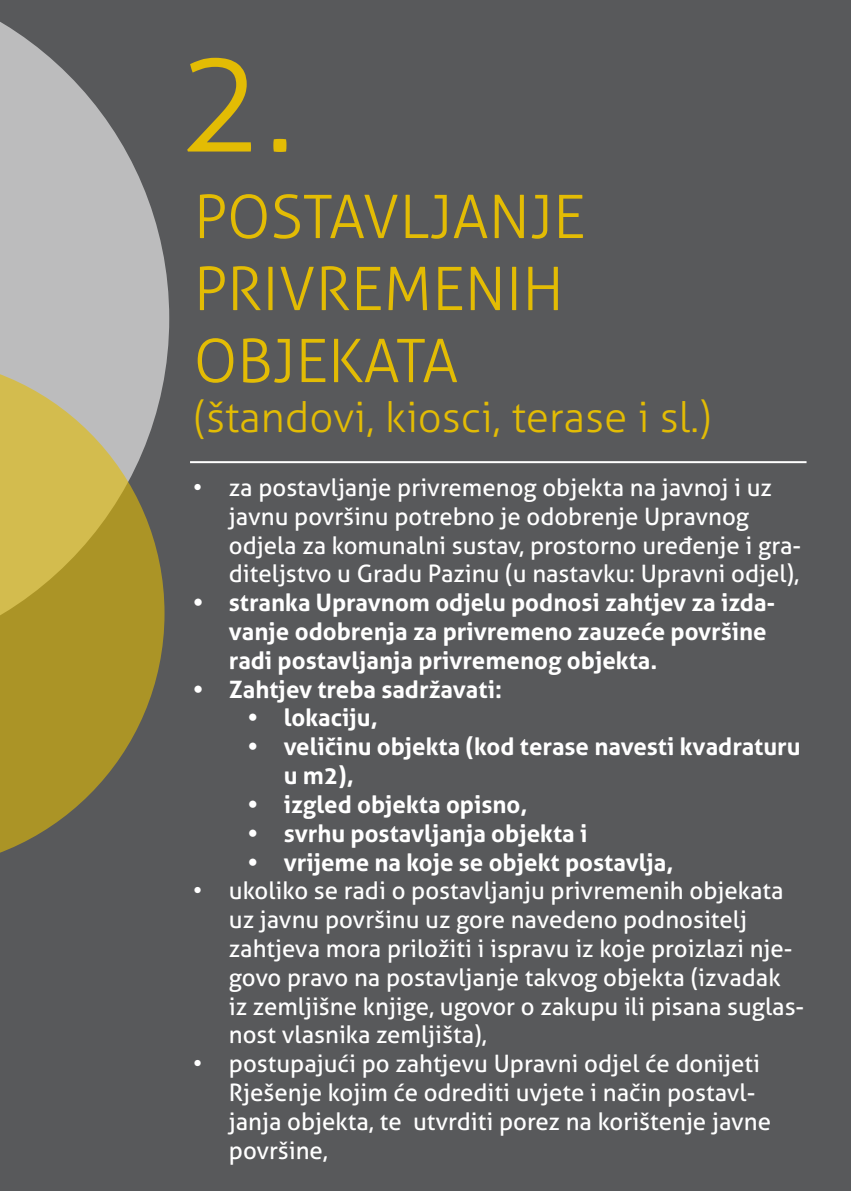
<style>
.page{position:relative;width:851px;height:1191px;background:#fff}
.page>*{position:absolute;margin:0;border:0;box-sizing:border-box;transform-origin:0 0}
.t1{font:300 144px "Aller";color:#e3bc04}
.t2{font:300 60px/72px "Aller";color:#e3bc04}
.t3{font:300 42px "Aller";color:#e3bc04}
.t4{font:24px/28.8px "Aller";color:#fff}
.t5{font:700 24px/28.8px "Aller";color:#fff}
</style>
<div class="page">
<div style="left:0;top:0;width:850px;height:1191px;background:#58595b"></div>
<svg style="left:0;top:22px;width:169px;height:605px;fill:#bcbcbd"></svg>
<svg style="left:0;top:357px;width:164px;height:496px"></svg>
<hr style="left:190px;top:461px;width:616px;height:2px;background:#fff">
<h1 class="t1" style="left:179px;top:14px;width:117px">2.</h1>
<h2 class="t2" style="left:194px;top:181px;width:393px">POSTAVLJANJE<br>PRIVREMENIH<br>OBJEKATA</h2>
<h3 class="t3" style="left:194px;top:392px;width:519px">(štandovi, kiosci, terase i sl.)</h3>
<p class="t4" style="left:229px;top:473px;width:574px;text-indent:-36px">• za postavljanje privremenog objekta na javnoj i uz javnu površinu potrebno je odobrenje Upravnog odjela za komunalni sustav, prostorno uređenje i gra&shy;diteljstvo u Gradu Pazinu (u nastavku: Upravni odjel),</p>
<p class="t5" style="left:229px;top:588px;width:548px;text-indent:-36px">• stranka Upravnom odjelu podnosi zahtjev za izda&shy;vanje odobrenja za privremeno zauzeće površine radi postavljanja privremenog objekta.</p>
<p class="t5" style="left:193px;top:674px;width:310px">• Zahtjev treba sadržavati:</p>
<p class="t5" style="left:247px;top:703px;width:131px">• lokaciju,</p>
<p class="t5" style="left:283px;top:732px;width:518px;text-indent:-36px">• veličinu objekta (kod terase navesti kvadraturu u m2),</p>
<p class="t5" style="left:247px;top:790px;width:281px">• izgled objekta opisno,</p>
<p class="t5" style="left:247px;top:818px;width:341px">• svrhu postavljanja objekta i</p>
<p class="t5" style="left:247px;top:847px;width:427px">• vrijeme na koje se objekt postavlja,</p>
<p class="t4" style="left:229px;top:876px;width:576px;text-indent:-36px">• ukoliko se radi o postavljanju privremenih objekata uz javnu površinu uz gore navedeno podnositelj zahtjeva mora priložiti i ispravu iz koje proizlazi nje&shy;govo pravo na postavljanje takvog objekta (izvadak iz zemljišne knjige, ugovor o zakupu ili pisana suglas&shy;nost vlasnika zemljišta),</p>
<p class="t4" style="left:229px;top:1049px;width:543px;text-indent:-36px">• postupajući po zahtjevu Upravni odjel će donijeti Rješenje kojim će odrediti uvjete i način postavl&shy;janja objekta, te utvrditi porez na korištenje javne površine,</p>
</div>
